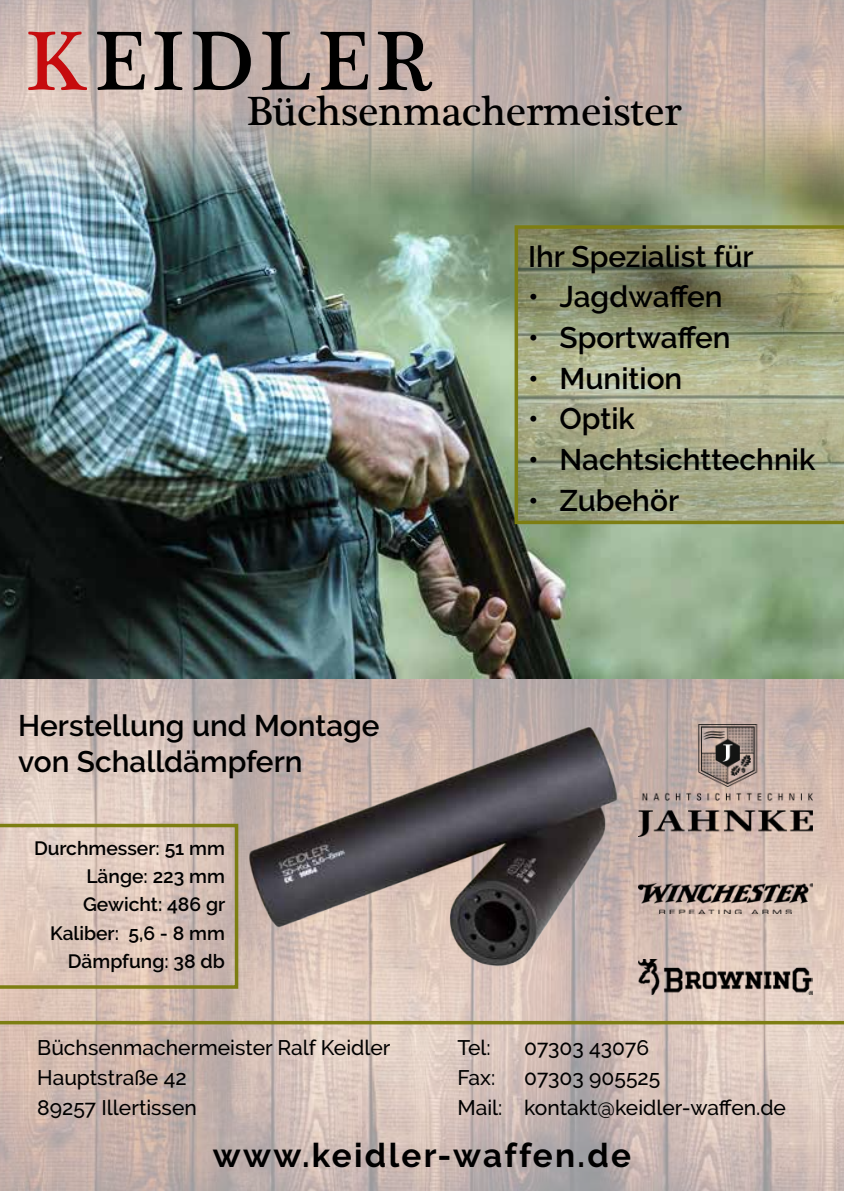
<style>
.page{position:relative;width:844px;height:1191px;background:#fff}
.page>*{position:absolute;margin:0;border:0;box-sizing:border-box;transform-origin:0 0}
.t1{font:85.75px "Plantagenet Cherokee";letter-spacing:.07em;color:#000}
.t2{font:42px "Plantagenet Cherokee";color:#000}
.t3{font:700 33.25px "Raleway";letter-spacing:.07em;color:#000}
.t4{font:600 29.75px/35.7px "Raleway";color:#000}
.t5{font:500 21px/30.1px "Raleway";color:#000}
.t6{font:600 19.25px/28px "Raleway";color:#000;text-align:right}
.s1{color:#c60c0e}
</style>
<div class="page">
<img style="left:0;top:0;width:843px;height:94px">
<img style="left:0;top:678px;width:843px;height:513px">
<img style="left:0;top:94px;width:843px;height:584px">
<svg style="left:514px;top:225px;width:329px;height:299px;background:#9ea17c"></svg>
<img style="left:164px;top:677px;width:530px;height:354px">
<hr style="left:0;top:1021px;width:843px;height:3px;background:#7d7e12">
<img style="left:638px;top:959px;width:174px;height:35px">
<svg style="left:0;top:823px;width:238px;height:165px;background:#d7c2b2"></svg>
<img style="left:638px;top:724px;width:174px;height:112px">
<img style="left:638px;top:883px;width:174px;height:30px">
<h1 class="t1" style="left:26px;top:8px;width:408px"><span class="s1">K</span>EIDLER</h1>
<h2 class="t2" style="left:247px;top:85px;width:436px">Büchsenmachermeister</h2>
<h3 class="t4" style="left:18px;top:708px;width:363px">Herstellung und Montage von Schalldämpfern</h3>
<p class="t6" style="left:34px;top:834px;width:193px">Durchmesser: 51 mm<br>Länge: 223 mm<br>Gewicht: 486 gr<br>Kaliber: 5,6 - 8 mm<br>Dämpfung: 38 db</p>
<h3 class="t4" style="left:528px;top:238px;width:227px">Ihr Spezialist für</h3>
<h3 class="t4" style="left:528px;top:279px;width:196px">• Jagdwaffen</h3>
<h3 class="t4" style="left:528px;top:320px;width:204px">• Sportwaffen</h3>
<h3 class="t4" style="left:528px;top:360px;width:156px">• Munition</h3>
<h3 class="t4" style="left:528px;top:401px;width:108px">• Optik</h3>
<h3 class="t4" style="left:528px;top:442px;width:289px">• Nachtsichttechnik</h3>
<h3 class="t4" style="left:528px;top:482px;width:153px">• Zubehör</h3>
<p class="t5" style="left:37px;top:1032px;width:354px">Büchsenmachermeister Ralf Keidler<br>Hauptstraße 42<br>89257 Illertissen</p>
<p class="t5" style="left:457px;top:1032px;width:35px">Tel:</p>
<p class="t5" style="left:524px;top:1032px;width:126px">07303 43076</p>
<p class="t5" style="left:457px;top:1062px;width:39px">Fax:</p>
<p class="t5" style="left:457px;top:1062px;width:330px;text-indent:67px">07303 905525<br>Mail: kontakt@keidler-waffen.de</p>
<h3 class="t3" style="left:213px;top:1136px;width:419px">www.keidler-waffen.de</h3>
</div>
